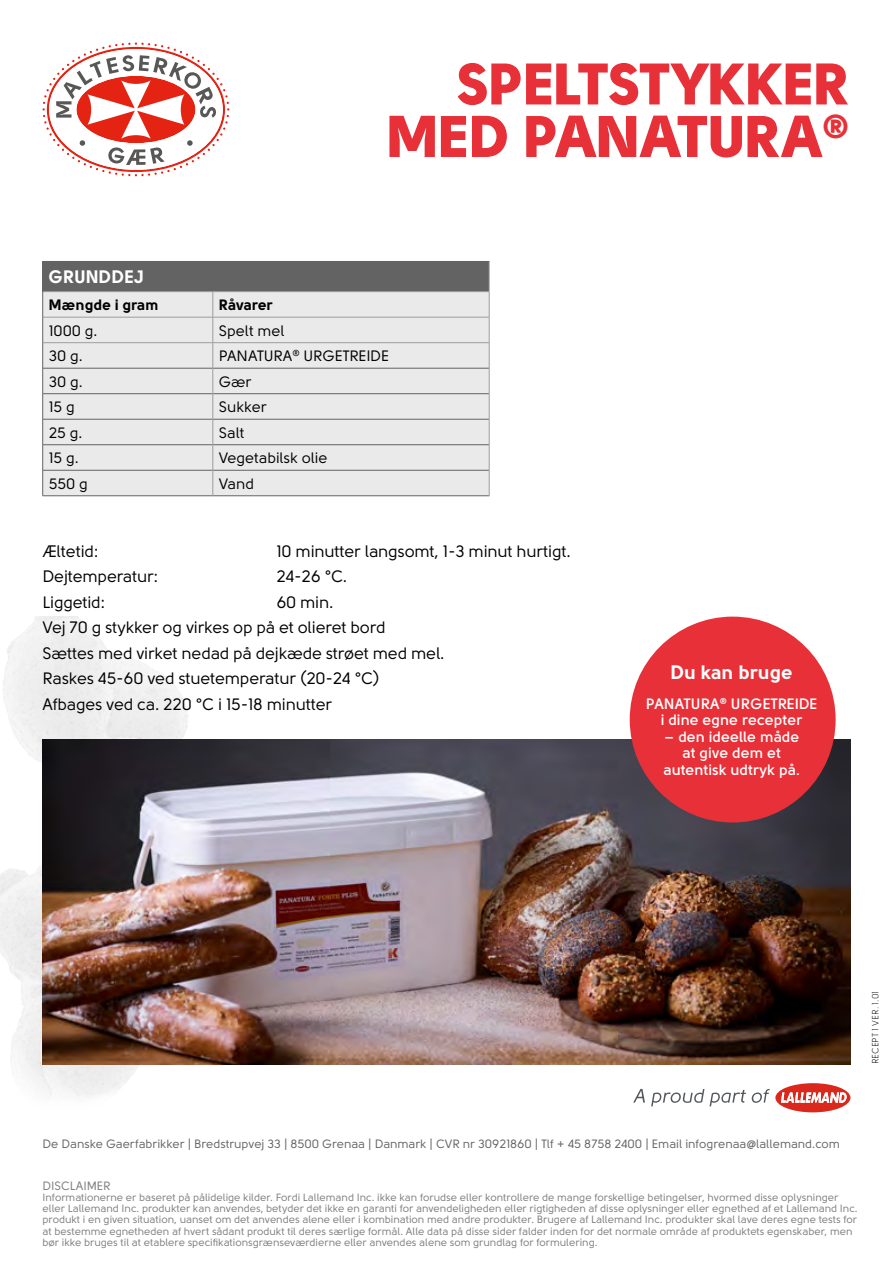
<style>
.page{position:relative;width:893px;height:1263px;background:#fff}
.page>*{position:absolute;margin:0;border:0;box-sizing:border-box;transform-origin:0 0}
.t1{font:58.5px "Solomon Sans Black";color:#e73037}
.B{font:19.5px "Solomon Sans Bold";color:#fff}
.B-2{font:18px "Solomon Sans Bold";color:#fff}
.B-3{font:16.5px "Solomon Sans Normal";letter-spacing:-.01em;color:#000}
.B-4{font:15px "Solomon Sans Normal";color:#000}
.B-5{font:700 15px/16.5px "Solomon Sans Semi";color:#fff;text-align:center}
.B-6{font:15px "Solomon Sans Bold";color:#000}
.t2{font:12px "Solomon Sans Normal";color:#646363}
.t3{font:12px "Solomon Sans Normal";color:#7c7b7b}
.t4{font:10.5px/11.2px "Solomon Sans Normal";color:#7c7b7b}
.t5{font:9px "Solomon Sans Book";color:#000}
</style>
<div class="page">
<img style="left:0;top:617px;width:311px;height:480px">
<svg style="left:43px;top:43px;width:186px;height:133px"></svg>
<div style="left:43px;top:261px;width:446px;height:31px;background:#646363"></div>
<div style="left:43px;top:292px;width:446px;height:203px;background:#eaeaea"></div>
<hr style="left:43px;top:368px;width:170px;height:1px;background:#646363">
<hr style="left:213px;top:368px;width:276px;height:1px;background:#646363">
<hr style="left:43px;top:393px;width:170px;height:1px;background:#646363">
<hr style="left:213px;top:393px;width:276px;height:1px;background:#646363">
<hr style="left:43px;top:419px;width:170px;height:1px;background:#646363">
<hr style="left:213px;top:419px;width:276px;height:1px;background:#646363">
<hr style="left:43px;top:444px;width:170px;height:1px;background:#646363">
<hr style="left:213px;top:444px;width:276px;height:1px;background:#646363">
<hr style="left:43px;top:470px;width:170px;height:1px;background:#646363">
<hr style="left:213px;top:470px;width:276px;height:1px;background:#646363">
<hr style="left:43px;top:495px;width:170px;height:1px;background:#646363">
<hr style="left:213px;top:495px;width:276px;height:1px;background:#646363">
<hr style="left:43px;top:291px;width:170px;height:1px;background:#9d9d9c">
<hr style="left:213px;top:291px;width:276px;height:1px;background:#9d9d9c">
<hr style="left:43px;top:317px;width:170px;height:1px;background:#9d9d9c">
<hr style="left:213px;top:317px;width:276px;height:1px;background:#9d9d9c">
<hr style="left:43px;top:342px;width:170px;height:1px;background:#9d9d9c">
<hr style="left:213px;top:342px;width:276px;height:1px;background:#9d9d9c">
<svg style="left:213px;top:292px;width:1px;height:204px"></svg>
<svg style="left:489px;top:262px;width:1px;height:234px"></svg>
<hr style="left:42px;top:262px;width:1px;height:30px;background:#646363">
<svg style="left:42px;top:292px;width:1px;height:204px"></svg>
<img style="left:43px;top:740px;width:807px;height:324px">
<svg style="left:633px;top:1089px;width:12px;height:13px"></svg>
<svg style="left:651px;top:1089px;width:95px;height:17px"></svg>
<svg style="left:752px;top:1083px;width:98px;height:29px"></svg>
<div style="left:630px;top:617px;width:206px;height:205px;background:#e73037;border-radius:50%"></div>
<p class="t1" style="left:457px;top:50px;width:395px">SPELTSTYKKER</p>
<p class="t1" style="left:387px;top:102px;width:465px">MED PANATURA<sup>®</sup></p>
<p class="B-2" style="left:49px;top:266px;width:97px">GRUNDDEJ</p>
<p class="B-6" style="left:49px;top:296px;width:112px">Mængde i gram</p>
<p class="B-6" style="left:219px;top:296px;width:56px">Råvarer</p>
<p class="B-4" style="left:49px;top:322px;width:50px">1000 g.</p>
<p class="B-4" style="left:219px;top:322px;width:67px">Spelt mel</p>
<p class="B-4" style="left:49px;top:347px;width:36px">30 g.</p>
<p class="B-4" style="left:219px;top:347px;width:172px">PANATURA<sup>®</sup> URGETREIDE</p>
<p class="B-4" style="left:49px;top:373px;width:36px">30 g.</p>
<p class="B-4" style="left:219px;top:373px;width:34px">Gær</p>
<p class="B-4" style="left:49px;top:398px;width:28px">15 g</p>
<p class="B-4" style="left:219px;top:398px;width:50px">Sukker</p>
<p class="B-4" style="left:49px;top:424px;width:35px">25 g.</p>
<p class="B-4" style="left:219px;top:424px;width:27px">Salt</p>
<p class="B-4" style="left:49px;top:449px;width:32px">15 g.</p>
<p class="B-4" style="left:219px;top:449px;width:110px">Vegetabilsk olie</p>
<p class="B-4" style="left:49px;top:475px;width:41px">550 g</p>
<p class="B-4" style="left:219px;top:475px;width:37px">Vand</p>
<p class="B-3" style="left:43px;top:542px;width:58px">Æltetid:</p>
<p class="B-3" style="left:276px;top:542px;width:296px">10 minutter langsomt, 1-3 minut hurtigt.</p>
<p class="B-3" style="left:43px;top:567px;width:118px">Dejtemperatur:</p>
<p class="B-3" style="left:276px;top:567px;width:72px">24-26 °C.</p>
<p class="B-3" style="left:43px;top:593px;width:65px">Liggetid:</p>
<p class="B-3" style="left:276px;top:593px;width:59px">60 min.</p>
<p class="B-3" style="left:43px;top:618px;width:345px">Vej 70 g stykker og virkes op på et olieret bord</p>
<p class="B-3" style="left:43px;top:644px;width:404px">Sættes med virket nedad på dejkæde strøet med mel.</p>
<p class="B-3" style="left:43px;top:669px;width:338px">Raskes 45-60 ved stuetemperatur (20-24 °C)</p>
<p class="B-3" style="left:43px;top:695px;width:291px">Afbages ved ca. 220 °C i 15-18 minutter</p>
<p class="B" style="left:670px;top:661px;width:124px">Du kan bruge</p>
<p class="B-5" style="left:646px;top:695px;width:173px">PANATURA<sup>®</sup> URGETREIDE i dine egne recepter</p>
<p class="B-5" style="left:663px;top:728px;width:138px">– den ideelle måde at give dem et autentisk udtryk på.</p>
<p class="t5" style="left:870px;top:1064px;width:75px;rotate:-90deg">RECEPT 1 VER. 1.01</p>
<p class="t2" style="left:43px;top:1137px;width:799px">De Danske Gaerfabrikker | Bredstrupvej 33 | 8500 Grenaa | Danmark | CVR nr 30921860 | Tlf + 45 8758 2400 | Email infogrenaa@lallemand.com</p>
<p class="t3" style="left:43px;top:1179px;width:70px">DISCLAIMER</p>
<p class="t4" style="left:43px;top:1192px;width:817px">Informationerne er baseret på pålidelige kilder. Fordi Lallemand Inc. ikke kan forudse eller kontrollere de mange forskellige betingelser, hvormed disse oplysninger eller Lallemand Inc. produkter kan anvendes, betyder det ikke en garanti for anvendeligheden eller rigtigheden af disse oplysninger eller egnethed af et Lallemand Inc. produkt i en given situation, uanset om det anvendes alene eller i kombination med andre produkter. Brugere af Lallemand Inc. produkter skal lave deres egne tests for at bestemme egnetheden af hvert sådant produkt til deres særlige formål. Alle data på disse sider falder inden for det normale område af produktets egenskaber, men bør ikke bruges til at etablere specifikationsgrænseværdierne eller anvendes alene som grundlag for formulering.</p>
</div>
